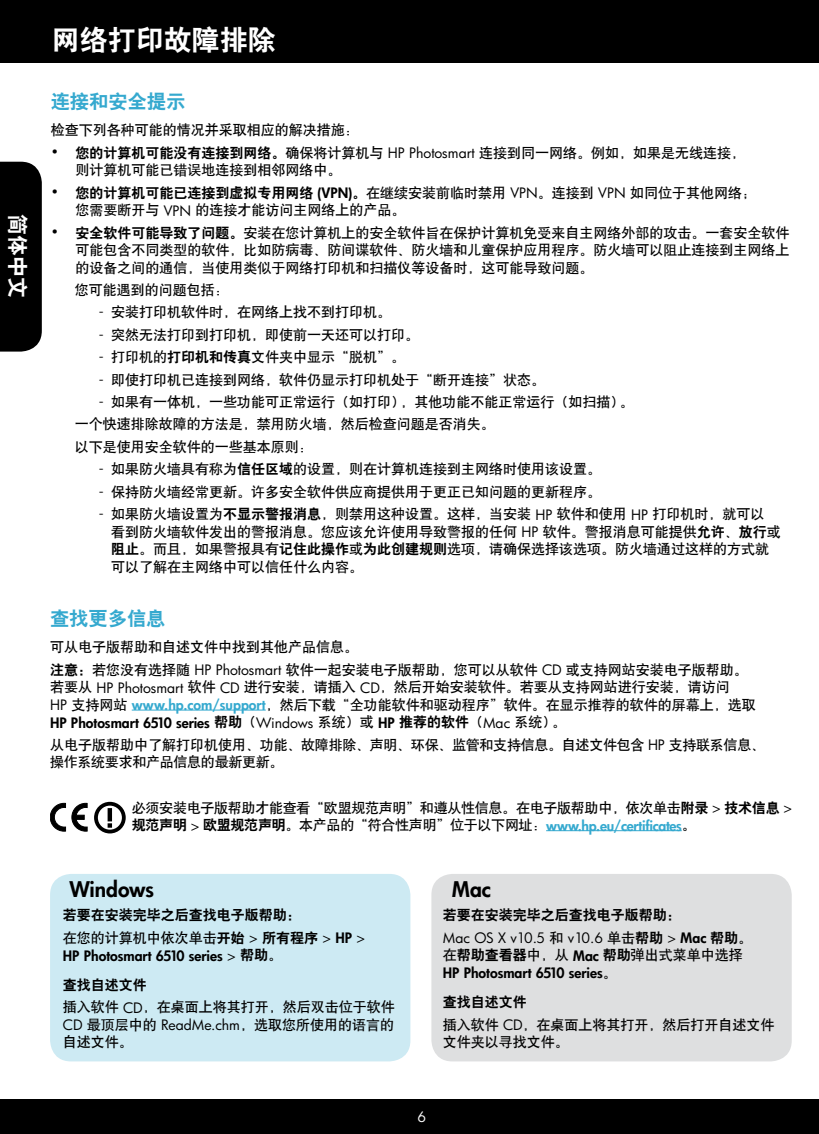
<style>
.page{position:relative;width:819px;height:1134px;background:#fff}
.page>*{position:absolute;margin:0;border:0;box-sizing:border-box;transform-origin:0 0}
.t1{font:28px "H Yb 2 gj";color:#fff}
.t2{font:800 21px "HP Futura";color:#000}
.t3{font:21px "H Yb 2 gj";color:#fff}
.t4{font:19.25px "H Yb 2 gj";color:#35a9cf}
.t5{font:14px/17.5px "H Yb 1 gj";color:#000}
.t6{font:14px/17.5px "H Yb 1 gj";letter-spacing:-.02em;color:#000}
.t7{font:800 14px "HP Futura";color:#000}
.t8{font:800 14px "HP Futura";letter-spacing:-.02em;color:#35a9cf}
.t9{font:14px "H Yb 2 gj";color:#000}
.t10{font:14px "HP Futura";color:#000}
.t11{font:14px "HP Futura";color:#fff}
.s1{font-family:"HP Futura";font-weight:800}
.s2{font-family:"H Yb 2 gj"}
.s3{font-family:"HP Futura"}
.s4{font-family:"Myriad Pro"}
.s5{font-family:"HP Futura";font-weight:800;color:#35a9cf}
.s6{font-family:"H Yb 2 gj";font-weight:400}
.s7{font-family:"H Yb 1 gj";font-weight:400}
.s8{font-weight:400}
.s9{font-family:"H Yb 2 gj";font-weight:400;color:#000}
.s10{font-weight:400;color:#000}
.s11{font-family:"H Yb 1 gj";font-weight:400;color:#000}
.s12{font-family:"H Yb 1 gj"}
.s13{font-weight:800}
</style>
<div class="page">
<div style="left:0;top:0;width:819px;height:62px;background:#000"></div>
<div style="left:0;top:1099px;width:819px;height:35px;background:#000"></div>
<div style="left:94px;top:802px;width:32px;height:31px;border:4px solid #000;border-radius:50%"></div>
<hr style="left:108px;top:808px;width:4px;height:13px;background:#000">
<svg style="left:108px;top:823px;width:4px;height:5px"></svg>
<svg style="left:50px;top:803px;width:38px;height:29px"></svg>
<hr style="left:132px;top:710px;width:134px;height:1px;background:#35a9cf">
<hr style="left:546px;top:830px;width:136px;height:1px;background:#35a9cf">
<div style="left:50px;top:874px;width:360px;height:187px;background:#cdeaf3;border-radius:21px"></div>
<div style="left:431px;top:874px;width:361px;height:187px;background:#dedfe0;border-radius:21px"></div>
<div style="left:0;top:162px;width:42px;height:190px;background:#000"></div>
<h2 class="t3" style="left:28px;top:214px;width:85px;rotate:90deg">简体中文</h2>
<h1 class="t1" style="left:52px;top:26px;width:226px">网络打印故障排除</h1>
<h3 class="t4" style="left:51px;top:92px;width:136px">连接和安全提示</h3>
<p class="t5" style="left:51px;top:121px;width:309px">检查下列各种可能的情况并采取相应的解决措施：</p>
<p class="t5" style="left:76px;top:144px;width:671px;text-indent:-25px"><span class="s1">•</span> <span class="s2">您的计算机可能没有连接到网络。</span>确保将计算机与 <span class="s3">HP Photosmart</span> 连接到同一网络。例如，如果是无线连接，则计算机可能已错误地连接到相邻网络中。</p>
<p class="t5" style="left:76px;top:184px;width:682px;text-indent:-25px"><span class="s1">•</span> <span class="s2">您的计算机可能已连接到虚拟专用网络</span> <span class="s1">(VPN)</span><span class="s2">。</span>在继续安装前临时禁用 <span class="s3">VPN</span>。连接到 <span class="s3">VPN</span> 如同位于其他网络；您需要断开与 <span class="s3">VPN</span> 的连接才能访问主网络上的产品。</p>
<p class="t5" style="left:76px;top:224px;width:716px;text-align:justify;text-indent:-25px"><span class="s1">•</span> <span class="s2">安全软件可能导致了问题。</span>安装在您计算机上的安全软件旨在保护计算机免受来自主网络外部的攻击。一套安全软件可能包含不同类型的软件，比如防病毒、防间谍软件、防火墙和儿童保护应用程序。防火墙可以阻止连接到主网络上的设备之间的通信，当使用类似于网络打印机和扫描仪等设备时，这可能导致问题。</p>
<p class="t5" style="left:75px;top:281px;width:155px">您可能遇到的问题包括：</p>
<p class="t5" style="left:99px;top:303px;width:294px"><span class="s4">-</span> 安装打印机软件时，在网络上找不到打印机。</p>
<p class="t5" style="left:99px;top:326px;width:322px"><span class="s4">-</span> 突然无法打印到打印机，即使前一天还可以打印。</p>
<p class="t5" style="left:99px;top:348px;width:308px"><span class="s4">-</span> 打印机的<span class="s2">打印机和传真</span>文件夹中显示“脱机”。</p>
<p class="t5" style="left:99px;top:371px;width:448px"><span class="s4">-</span> 即使打印机已连接到网络，软件仍显示打印机处于“断开连接”状态。</p>
<p class="t5" style="left:75px;top:391px;width:560px;line-height:22.4px;text-indent:24px"><span class="s4">-</span> 如果有一体机，一些功能可正常运行（如打印），其他功能不能正常运行（如扫描）。一个快速排除故障的方法是，禁用防火墙，然后检查问题是否消失。<br>以下是使用安全软件的一些基本原则：</p>
<p class="t5" style="left:99px;top:460px;width:504px"><span class="s4">-</span> 如果防火墙具有称为<span class="s2">信任区域</span>的设置，则在计算机连接到主网络时使用该设置。</p>
<p class="t5" style="left:99px;top:483px;width:504px"><span class="s4">-</span> 保持防火墙经常更新。许多安全软件供应商提供用于更正已知问题的更新程序。</p>
<p class="t5" style="left:111px;top:505px;width:671px;text-indent:-12px"><span class="s4">-</span> 如果防火墙设置为<span class="s2">不显示警报消息</span>，则禁用这种设置。这样，当安装 <span class="s3">HP</span> 软件和使用 <span class="s3">HP</span> 打印机时，就可以看到防火墙软件发出的警报消息。您应该允许使用导致警报的任何 <span class="s3">HP</span> 软件。警报消息可能提供<span class="s2">允许</span>、<span class="s2">放行</span>或<span class="s2">阻止</span>。而且，如果警报具有<span class="s2">记住此操作</span>或<span class="s2">为此创建规则</span>选项，请确保选择该选项。防火墙通过这样的方式就可以了解在主网络中可以信任什么内容。</p>
<h3 class="t4" style="left:50px;top:608px;width:117px">查找更多信息</h3>
<p class="t5" style="left:50px;top:636px;width:699px;line-height:22.4px">可从电子版帮助和自述文件中找到其他产品信息。<br><span class="s2">注意：</span>若您没有选择随 <span class="s3">HP Photosmart</span> 软件一起安装电子版帮助，您可以从软件 <span class="s3">CD</span> 或支持网站安装电子版帮助。</p>
<p class="t5" style="left:50px;top:678px;width:707px">若要从 <span class="s3">HP Photosmart</span> 软件 <span class="s3">CD</span> 进行安装，请插入 <span class="s3">CD</span>，然后开始安装软件。若要从支持网站进行安装，请访问<br><span class="s3">HP</span> 支持网站 <span class="s5">www.hp.com/support</span>，然后下载“全功能软件和驱动程序”软件。在显示推荐的软件的屏幕上，选取</p>
<p class="t7" style="left:50px;top:713px;width:517px">HP Photosmart 6510 series <span class="s6">帮助</span><span class="s7">（</span><span class="s8">Windows</span> <span class="s7">系统）或</span> HP <span class="s6">推荐的软件</span><span class="s7">（</span><span class="s8">Mac</span> <span class="s7">系统）。</span></p>
<p class="t6" style="left:50px;top:736px;width:717px">从电子版帮助中了解打印机使用、功能、故障排除、声明、环保、监管和支持信息。自述文件包含 <span class="s3">HP</span> 支持联系信息、操作系统要求和产品信息的最新更新。</p>
<p class="t6" style="left:132px;top:799px;width:662px">必须安装电子版帮助才能查看“欧盟规范声明”和遵从性信息。在电子版帮助中，依次单击<span class="s2">附录</span> <span class="s3">&gt;</span> <span class="s2">技术信息</span> <span class="s3">&gt;</span></p>
<p class="t8" style="left:132px;top:816px;width:565px"><span class="s9">规范声明</span> <span class="s10">&gt;</span> <span class="s9">欧盟规范声明</span><span class="s11">。本产品的“符合性声明”位于以下网址：</span>www.hp.eu/certificates<span class="s11">。</span></p>
<h2 class="t2" style="left:69px;top:875px;width:86px">Windows</h2>
<h2 class="t2" style="left:452px;top:875px;width:40px">Mac</h2>
<p class="t9" style="left:63px;top:908px;width:239px">若要在安装完毕之后查找电子版帮助：</p>
<p class="t5" style="left:63px;top:929px;width:304px">在您的计算机中依次单击<span class="s2">开始</span> <span class="s3">&gt;</span> <span class="s2">所有程序</span> <span class="s3">&gt;</span> <span class="s1">HP</span> <span class="s3">&gt;</span></p>
<p class="t7" style="left:63px;top:946px;width:221px">HP Photosmart 6510 series <span class="s8">&gt;</span> <span class="s6">帮助</span><span class="s7">。</span></p>
<p class="t9" style="left:443px;top:908px;width:239px">若要在安装完毕之后查找电子版帮助：</p>
<p class="t10" style="left:443px;top:929px;width:311px">Mac OS X v10.5 <span class="s12">和</span> v10.6 <span class="s12">单击</span><span class="s2">帮助</span> &gt; <span class="s13">Mac</span> <span class="s2">帮助</span><span class="s12">。</span></p>
<p class="t5" style="left:443px;top:946px;width:302px">在<span class="s2">帮助查看器</span>中，从 <span class="s1">Mac</span> <span class="s2">帮助</span>弹出式菜单中选择</p>
<p class="t7" style="left:443px;top:964px;width:175px">HP Photosmart 6510 series<span class="s7">。</span></p>
<p class="t9" style="left:63px;top:978px;width:85px">查找自述文件</p>
<p class="t5" style="left:63px;top:998px;width:333px;text-align:justify">插入软件 <span class="s3">CD</span>，在桌面上将其打开，然后双击位于软件<span class="s3">CD</span> 最顶层中的 <span class="s3">ReadMe.chm</span>，选取您所使用的语言的自述文件。</p>
<p class="t9" style="left:443px;top:995px;width:85px">查找自述文件</p>
<p class="t5" style="left:443px;top:1016px;width:333px">插入软件 <span class="s3">CD</span>，在桌面上将其打开，然后打开自述文件文件夹以寻找文件。</p>
<p class="t11" style="left:418px;top:1108px;width:10px">6</p>
</div>
